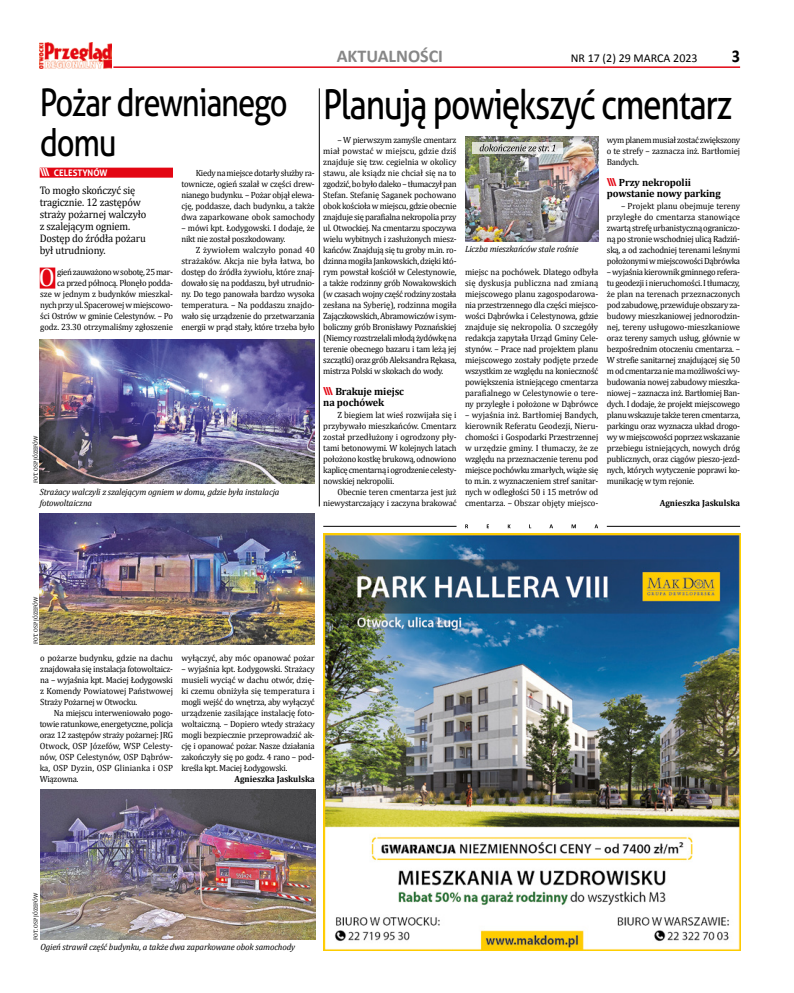
<style>
.page{position:relative;width:794px;height:993px;background:#fff}
.page>*{position:absolute;margin:0;border:0;box-sizing:border-box;transform-origin:0 0}
.t1{font:41px "Aller";letter-spacing:-.04em;color:#000;scale:.82 1}
.t2{font:38px "Aller";color:#000;scale:.82 1}
.t3{font:25.5px "Cambria";color:#fff;scale:.96 1}
.t4{font:700 18px "Calibri";color:#878787}
.t5{font:700 18px "Calibri";color:#000;scale:.9 1}
.t6{font:12px "Calibri";color:#000}
.t7{font:11px/12px "Cambria";letter-spacing:-.015em;color:#000;scale:.95 1}
.t8{font:700 10.5px/11px "Cambria";letter-spacing:-.01em;color:#000}
.t9{font:9px/11px "Cambria";letter-spacing:-.025em;color:#000;text-align:justify;scale:.96 1}
.t10{font:italic 9px/11px "Cambria";letter-spacing:-.015em;color:#000}
.t11{font:700 9px "Cambria";color:#000;scale:.96 1}
.t12{font:9px "Cambria";letter-spacing:.005em;color:#000;scale:.96 1}
.t13{font:700 9px "Aller";color:#fff;scale:.96 1}
.t14{font:6px "Cambria";color:#000;scale:.96 1}
.s1{font-size:38px}
.s2{font-size:11px}
.s3{font-family:"Aller";font-size:11px;color:#e30613}
</style>
<div class="page">
<svg style="left:39px;top:43px;width:73px;height:25px"></svg>
<img style="left:40px;top:43px;width:71px;height:25px">
<hr style="left:113px;top:66px;width:627px;height:2px;background:#e30613">
<img style="left:323px;top:533px;width:417px;height:417px">
<hr style="left:323px;top:526px;width:133px;height:1px;background:#000">
<hr style="left:607px;top:526px;width:133px;height:1px;background:#000">
<svg style="left:465px;top:524px;width:133px;height:4px"></svg>
<div style="left:40px;top:167px;width:133px;height:10px;background:#e30613"></div>
<div style="left:40px;top:267px;width:15px;height:21px;background:#e30613"></div>
<img style="left:465px;top:137px;width:133px;height:104px">
<img style="left:40px;top:513px;width:275px;height:130px">
<img style="left:40px;top:339px;width:275px;height:144px">
<img style="left:40px;top:789px;width:275px;height:149px">
<svg style="left:472px;top:142px;width:91px;height:12px"></svg>
<svg style="left:480px;top:144px;width:75px;height:7px"></svg>
<hr style="left:319px;top:88px;width:1px;height:418px;background:#000">
<h3 class="t4" style="left:337px;top:45px;width:108px">AKTUALNOŚCI</h3>
<h3 class="t6" style="left:571px;top:51px;width:128px">NR 17 (2) 29 MARCA 2023</h3>
<h3 class="t5" style="left:731px;top:45px;width:11px">3</h3>
<h1 class="t1" style="left:40px;top:79px;width:846px"><span class="s1">Pożar drewnianego</span> Planują powiększyć cmentarz</h1>
<h2 class="t2" style="left:40px;top:120px;width:95px">domu</h2>
<p class="t13" style="left:40px;top:167px;width:72px"><span class="s2">\\\</span> CELESTYNÓW</p>
<p class="t7" style="left:40px;top:184px;width:114px">To mogło skończyć się tragicznie. 12 zastępów straży pożarnej walczyło z szalejącym ogniem.<br>Dostęp do źródła pożaru był utrudniony.</p>
<h3 class="t3" style="left:39px;top:262px;width:18px">O</h3>
<p class="t9" style="left:323px;top:134px;width:140px;text-indent:14px">– W pierwszym zamyśle cmentarz miał powstać w miejscu, gdzie dziś znajduje się tzw. cegielnia w okolicy stawu, ale ksiądz nie chciał się na to zgodzić, bo było daleko – tłumaczył pan Stefan. Stefanię Saganek pochowano obok kościoła w miejscu, gdzie obecnie znajduje się parafialna nekropolia przy ul. Otwockiej. Na cmentarzu spoczywa wielu wybitnych i zasłużonych miesz&shy;kańców. Znajdują się tu groby m.in. ro&shy;dzinna mogiła Jankowskich, dzięki któ&shy;rym powstał kościół w Celestynowie, a także rodzinny grób Nowakowskich (w czasach wojny część rodziny została zesłana na Syberię), rodzinna mogiła Zajączkowskich, Abramowiczów i sym&shy;boliczny grób Bronisławy Poznańskiej (Niemcy rozstrzelali młodą żydówkę na terenie obecnego bazaru i tam leżą jej szczątki) oraz grób Aleksandra Rękasa, mistrza Polski w skokach do wody.</p>
<p class="t8" style="left:323px;top:386px;width:82px"><span class="s3">\\\</span> Brakuje miejsc na pochówek</p>
<p class="t9" style="left:323px;top:409px;width:140px;text-indent:14px">Z biegiem lat wieś rozwijała się i przybywało mieszkańców. Cmentarz został przedłużony i ogrodzony pły&shy;tami betonowymi. W kolejnych latach położono kostkę brukową, odnowiono kaplicę cmentarną i ogrodzenie celesty&shy;nowskiej nekropolii.</p>
<p class="t9" style="left:323px;top:486px;width:140px;text-align:right">Obecnie teren cmentarza jest już niewystarczający i zaczyna brakować</p>
<p class="t9" style="left:607px;top:134px;width:140px">wym planem musiał zostać zwiększony o te strefy – zaznacza inż. Bartłomiej Bandych.</p>
<p class="t8" style="left:607px;top:177px;width:115px"><span class="s3">\\\</span> Przy nekropolii powstanie nowy parking</p>
<p class="t9" style="left:607px;top:200px;width:140px;text-indent:14px">– Projekt planu obejmuje tereny przyległe do cmentarza stanowiące zwartą strefę urbanistyczną ograniczo&shy;ną po stronie wschodniej ulicą Radziń&shy;ską, a od zachodniej terenami leśnymi położonymi w miejscowości Dąbrówka</p>
<p class="t9" style="left:607px;top:266px;width:140px">– wyjaśnia kierownik gminnego refera&shy;tu geodezji i nieruchomości. I tłumaczy, że plan na terenach przeznaczonych pod zabudowę, przewiduje obszary za&shy;budowy mieszkaniowej jednorodzin&shy;nej, tereny usługowo-mieszkaniowe oraz tereny samych usług, głównie w bezpośrednim otoczeniu cmentarza. – W strefie sanitarnej znajdującej się 50 m od cmentarza nie ma możliwości wy&shy;budowania nowej zabudowy mieszka&shy;niowej – zaznacza inż. Bartłomiej Ban&shy;dych. I dodaje, że projekt miejscowego planu wskazuje także teren cmentarza, parkingu oraz wyznacza układ drogo&shy;wy w miejscowości poprzez wskazanie przebiegu istniejących, nowych dróg publicznych, oraz ciągów pieszo-jezd&shy;nych, których wytyczenie poprawi ko&shy;munikację w tym rejonie.</p>
<p class="t11" style="left:659px;top:497px;width:85px">Agnieszka Jaskulska</p>
<p class="t9" style="left:181px;top:167px;width:140px;text-indent:14px">Kiedy na miejsce dotarły służby ra&shy;townicze, ogień szalał w części drew&shy;nianego budynku. – Pożar objął elewa&shy;cję, poddasze, dach budynku, a także dwa zaparkowane obok samochody</p>
<p class="t9" style="left:181px;top:222px;width:140px">– mówi kpt. Łodygowski. I dodaje, że nikt nie został poszkodowany.</p>
<p class="t9" style="left:181px;top:244px;width:140px;text-indent:14px">Z żywiołem walczyło ponad 40 strażaków. Akcja nie była łatwa, bo dostęp do źródła żywiołu, które znaj&shy;dowało się na poddaszu, był utrudnio&shy;ny. Do tego panowała bardzo wysoka temperatura. – Na poddaszu znajdo&shy;wało się urządzenie do przetwarzania energii w prąd stały, które trzeba było</p>
<p class="t10" style="left:465px;top:243px;width:115px">Liczba mieszkańców stale rośnie</p>
<p class="t9" style="left:465px;top:266px;width:140px">miejsc na pochówek. Dlatego odbyła się dyskusja publiczna nad zmianą miejscowego planu zagospodarowa&shy;nia przestrzennego dla części miejsco&shy;wości Dąbrówka i Celestynowa, gdzie znajduje się nekropolia. O szczegóły redakcja zapytała Urząd Gminy Cele&shy;stynów. – Prace nad projektem planu miejscowego zostały podjęte przede wszystkim ze względu na konieczność powiększenia istniejącego cmentarza parafialnego w Celestynowie o tere&shy;ny przyległe i położone w Dąbrówce</p>
<p class="t9" style="left:465px;top:409px;width:140px">– wyjaśnia inż. Bartłomiej Bandych, kierownik Referatu Geodezji, Nieru&shy;chomości i Gospodarki Przestrzennej w urzędzie gminy. I tłumaczy, że ze względu na przeznaczenie terenu pod miejsce pochówku zmarłych, wiąże się to m.in. z wyznaczeniem stref sanitar&shy;nych w odległości 50 i 15 metrów od cmentarza. – Obszar objęty miejsco-</p>
<p class="t9" style="left:40px;top:266px;width:140px;text-align:right">gień zauważono w sobotę, 25 mar-<br>ca przed północą. Płonęło podda-<br>sze w jednym z budynków mieszkal&shy;nych przy ul. Spacerowej w miejscowo&shy;ści Ostrów w gminie Celestynów. – Po godz. 23.30 otrzymaliśmy zgłoszenie</p>
<p class="t14" style="left:32px;top:483px;width:50px;rotate:-90deg">FOT. OSP JÓZEFÓW</p>
<p class="t10" style="left:40px;top:486px;width:241px">Strażacy walczyli z szalejącym ogniem w domu, gdzie była instalacja fotowoltaiczna</p>
<p class="t14" style="left:32px;top:643px;width:50px;rotate:-90deg">FOT. OSP JÓZEFÓW</p>
<p class="t9" style="left:40px;top:651px;width:140px">o pożarze budynku, gdzie na dachu znajdowała się instalacja fotowoltaicz&shy;na – wyjaśnia kpt. Maciej Łodygowski z Komendy Powiatowej Państwowej Straży Pożarnej w Otwocku.</p>
<p class="t9" style="left:40px;top:706px;width:140px;text-indent:14px">Na miejscu interweniowało pogo&shy;towie ratunkowe, energetyczne, policja oraz 12 zastępów straży pożarnej: JRG Otwock, OSP Józefów, WSP Celesty&shy;nów, OSP Celestynów, OSP Dąbrów&shy;ka, OSP Dyzin, OSP Glinianka i OSP Wiązowna.</p>
<p class="t12" style="left:181px;top:652px;width:140px">wyłączyć, aby móc opanować pożar</p>
<p class="t9" style="left:181px;top:662px;width:140px">– wyjaśnia kpt. Łodygowski. Strażacy musieli wyciąć w dachu otwór, dzię&shy;ki czemu obniżyła się temperatura i mogli wejść do wnętrza, aby wyłączyć urządzenie zasilające instalację foto&shy;woltaiczną. – Dopiero wtedy strażacy mogli bezpiecznie przeprowadzić ak&shy;cję i opanować pożar. Nasze działania zakończyły się po godz. 4 rano – pod&shy;kreśla kpt. Maciej Łodygowski.</p>
<p class="t11" style="left:234px;top:772px;width:85px">Agnieszka Jaskulska</p>
<p class="t14" style="left:32px;top:939px;width:50px;rotate:-90deg">FOT. OSP JÓZEFÓW</p>
<p class="t10" style="left:40px;top:940px;width:256px">Ogień strawił część budynku, a także dwa zaparkowane obok samochody</p>
</div>
